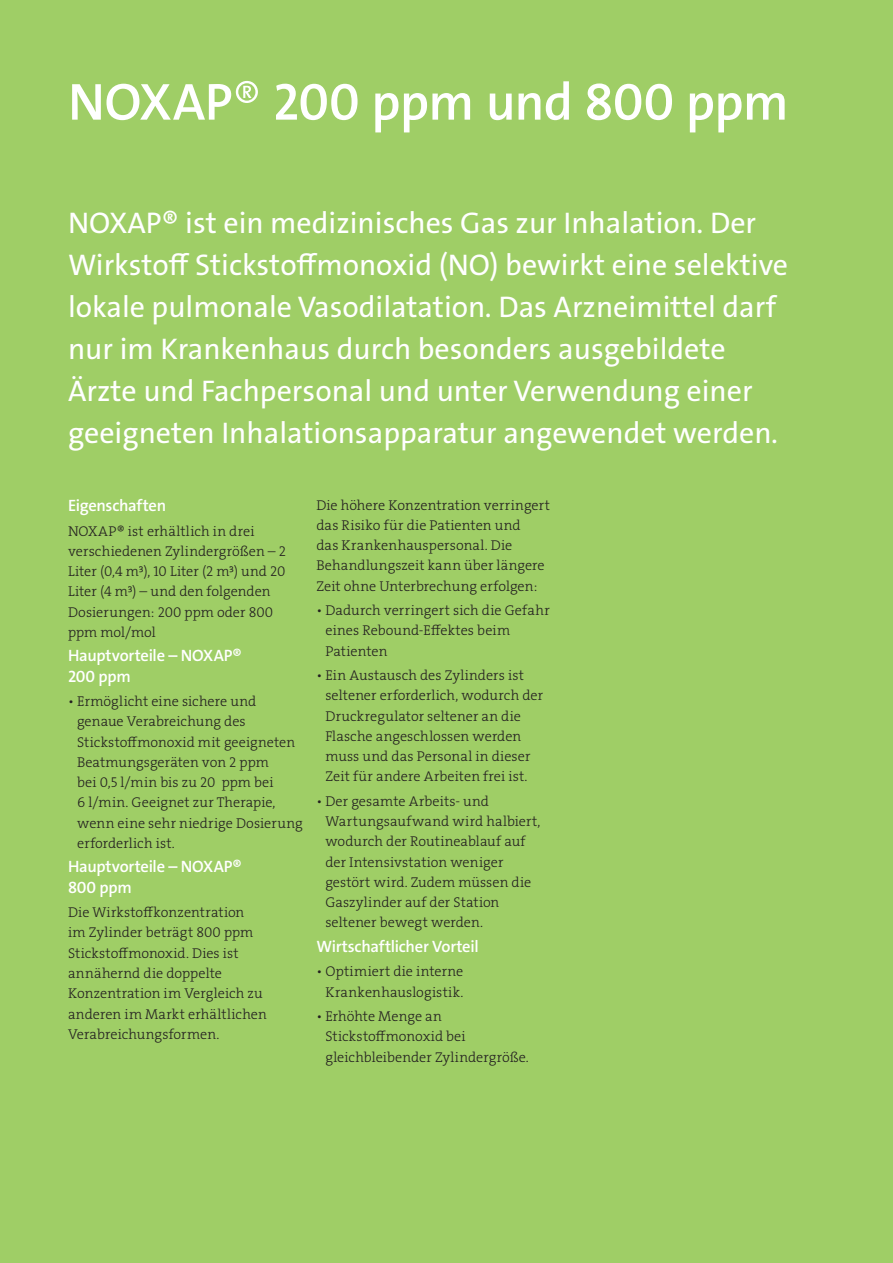
<style>
.page{position:relative;width:893px;height:1263px;background:#9fce66}
.page>*{position:absolute;margin:0;border:0;box-sizing:border-box;transform-origin:0 0}
.t1{font:600 52.5px "The Sans LF";letter-spacing:-.015em;color:#fff}
.Page_Titles{font:30px/42px "The Sans LF";color:#fff}
._11X{font:600 16.5px/20.2px "The Sans LF";letter-spacing:-.015em;color:#fff}
.t2{font:14.25px/20.2px "The Serif LP3 Lig";letter-spacing:.005em;color:#231f20}
.s1{font-weight:300}
</style>
<div class="page">
<p class="t1" style="left:68px;top:68px;width:722px">NOXAP<span class="s1">®</span> 200 ppm und 800 ppm</p>
<p class="Page_Titles" style="left:68px;top:202px;width:721px">NOXAP® ist ein medizinisches Gas zur Inhalation. Der Wirkstoff Stickstoffmonoxid (NO) bewirkt eine selektive lokale pulmonale Vasodilatation. Das Arzneimittel darf nur im Krankenhaus durch besonders ausgebildete Ärzte und Fachpersonal und unter Verwendung einer geeigneten Inhalationsapparatur angewendet werden.</p>
<p class="_11X" style="left:68px;top:496px;width:100px">Eigenschaften</p>
<p class="t2" style="left:68px;top:521px;width:220px">NOXAP® ist erhältlich in drei verschiedenen Zylindergrößen – 2<br>Liter (0,4 m³), 10 Liter (2 m³) und 20<br>Liter (4 m³) – und den folgenden<br>Dosierungen: 200 ppm oder 800 ppm mol/mol</p>
<p class="_11X" style="left:68px;top:646px;width:175px">Hauptvorteile – NOXAP®<br>200 ppm</p>
<p class="t2" style="left:77px;top:691px;width:227px;text-indent:-9px">• Ermöglicht eine sichere und genaue Verabreichung des<br>Stickstoffmonoxid mit geeigneten<br>Beatmungsgeräten von 2 ppm<br>bei 0,5 l/min bis zu 20 ppm bei<br>6 l/min. Geeignet zur Therapie, wenn eine sehr niedrige Dosierung erforderlich ist.</p>
<p class="_11X" style="left:68px;top:857px;width:175px">Hauptvorteile – NOXAP®<br>800 ppm</p>
<p class="t2" style="left:68px;top:902px;width:200px">Die Wirkstoffkonzentration<br>im Zylinder beträgt 800 ppm<br>Stickstoffmonoxid. Dies ist annähernd die doppelte<br>Konzentration im Vergleich zu anderen im Markt erhältlichen<br>Verabreichungsformen.</p>
<p class="t2" style="left:316px;top:495px;width:235px">Die höhere Konzentration verringert das Risiko für die Patienten und<br>das Krankenhauspersonal. Die Behandlungszeit kann über längere Zeit ohne Unterbrechung erfolgen:</p>
<p class="t2" style="left:325px;top:600px;width:226px;text-indent:-9px">• Dadurch verringert sich die Gefahr eines Rebound-Effektes beim<br>Patienten</p>
<p class="t2" style="left:325px;top:665px;width:219px;text-indent:-9px">• Ein Austausch des Zylinders ist seltener erforderlich, wodurch der<br>Druckregulator seltener an die<br>Flasche angeschlossen werden muss und das Personal in dieser<br>Zeit für andere Arbeiten frei ist.</p>
<p class="t2" style="left:325px;top:791px;width:217px;text-indent:-9px">• Der gesamte Arbeits- und<br>Wartungsaufwand wird halbiert, wodurch der Routineablauf auf der Intensivstation weniger gestört wird. Zudem müssen die<br>Gaszylinder auf der Station seltener bewegt werden.</p>
<p class="_11X" style="left:316px;top:936px;width:164px">Wirtschaftlicher Vorteil</p>
<p class="t2" style="left:316px;top:961px;width:149px;text-align:right">• Optimiert die interne<br>Krankenhauslogistik.</p>
<p class="t2" style="left:325px;top:1006px;width:205px;text-indent:-9px">• Erhöhte Menge an<br>Stickstoffmonoxid bei gleichbleibender Zylindergröße.</p>
</div>
